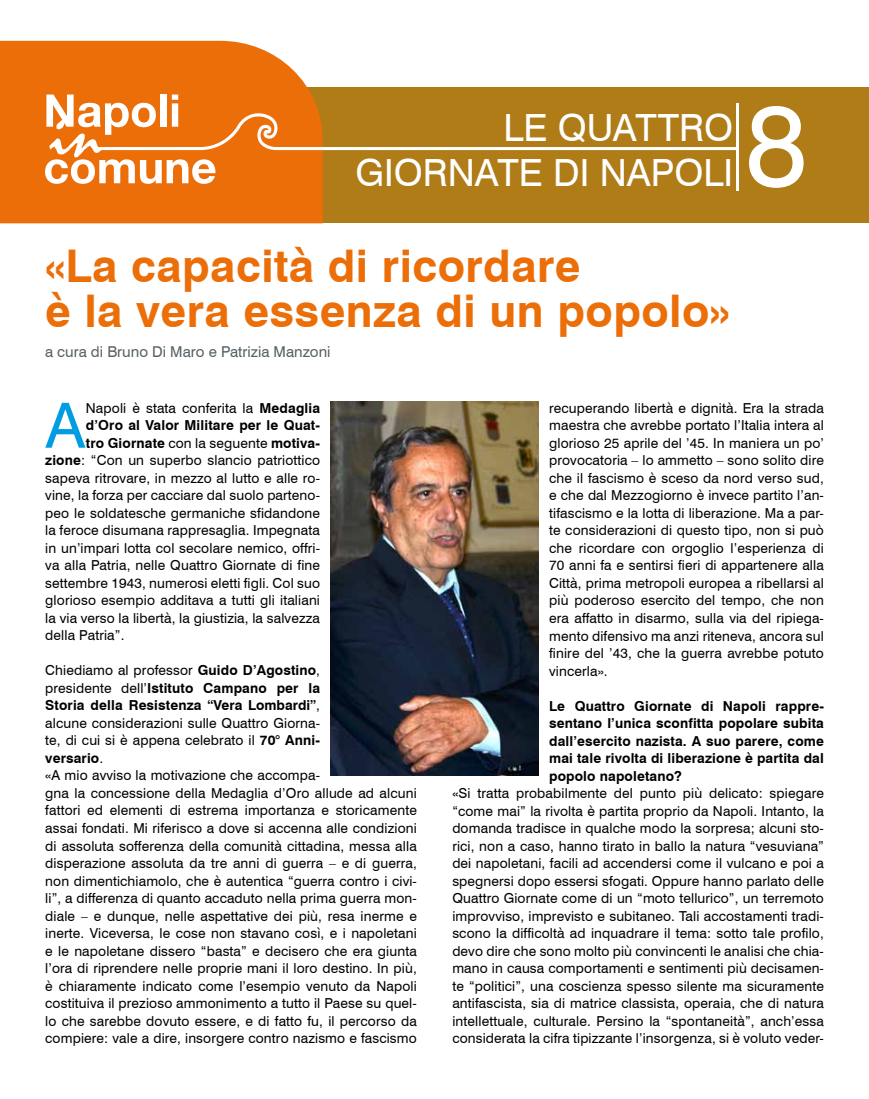
<style>
.page{position:relative;width:869px;height:1099px;background:#fff}
.page>*{position:absolute;margin:0;border:0;box-sizing:border-box;transform-origin:0 0}
.t1{font:113.75px "Swiss 721 BT";color:#fff}
.t2{font:62.38px "Swiss 721 BT";color:#009ee0}
.t3{font:700 45px/45px "Swiss 721 BT";color:#eb6e08}
.t4{font:37.5px "Swiss 721 BT";color:#fff}
.t5{font:15px "Swiss 721 BT";color:#576065}
.t6{font:13.75px/17.5px "Swiss 721 BT";letter-spacing:.01em;color:#000;text-align:justify}
.t7{font:700 13.75px/17.5px "Swiss 721 BT";letter-spacing:.01em;color:#000;text-align:justify}
.s1{font-weight:700}
.s2{font-weight:400}
</style>
<div class="page">
<div style="left:0;top:87px;width:868px;height:136px;background:#af7c17"></div>
<div style="left:0;top:41px;width:322px;height:182px;background:#eb6e08"></div>
<svg style="left:45px;top:94px;width:694px;height:90px"></svg>
<hr style="left:735px;top:104px;width:3px;height:87px;background:#fff">
<img style="left:330px;top:401px;width:208px;height:374px">
<h3 class="t4" style="left:503px;top:105px;width:108px">Le Quattro</h3>
<h3 class="t4" style="left:355px;top:150px;width:24px">giornate</h3>
<h3 class="t4" style="left:553px;top:150px;width:69px">di napoli</h3>
<h1 class="t1" style="left:744px;top:76px;width:64px">8</h1>
<h3 class="t3" style="left:45px;top:243px;width:686px">«La capacità di ricordare<br>è la vera essenza di un popolo»</h3>
<p class="t5" style="left:45px;top:343px;width:287px">a cura di Bruno Di Maro e Patrizia Manzoni</p>
<h2 class="t2" style="left:45px;top:387px;width:41px">A</h2>
<p class="t6" style="left:86px;top:399px;width:235px">Napoli è stata conferita la <span class="s1">Medaglia</span></p>
<p class="t7" style="left:86px;top:416px;width:235px">d’Oro al Valor Militare per le Quat-</p>
<p class="t7" style="left:86px;top:434px;width:235px">tro Giornate <span class="s2">con la seguente</span> motiva-</p>
<p class="t6" style="left:45px;top:451px;width:276px"><span class="s1">zione</span>: “Con un superbo slancio patriottico</p>
<p class="t6" style="left:45px;top:469px;width:276px">sapeva ritrovare, in mezzo al lutto e alle ro-</p>
<p class="t6" style="left:45px;top:486px;width:276px">vine, la forza per cacciare dal suolo parteno-</p>
<p class="t6" style="left:45px;top:504px;width:276px">peo le soldatesche germaniche sfidandone</p>
<p class="t6" style="left:45px;top:521px;width:276px">la feroce disumana rappresaglia. Impegnata</p>
<p class="t6" style="left:45px;top:539px;width:276px">in un’impari lotta col secolare nemico, offri-</p>
<p class="t6" style="left:45px;top:556px;width:276px">va alla Patria, nelle Quattro Giornate di fine</p>
<p class="t6" style="left:45px;top:574px;width:276px">settembre 1943, numerosi eletti figli. Col suo</p>
<p class="t6" style="left:45px;top:591px;width:276px">glorioso esempio additava a tutti gli italiani</p>
<p class="t6" style="left:45px;top:609px;width:276px">la via verso la libertà, la giustizia, la salvezza</p>
<p class="t6" style="left:45px;top:626px;width:81px">della Patria”.</p>
<p class="t6" style="left:45px;top:661px;width:373px;text-align:left">Chiediamo al professor <span class="s1">Guido D’Agostino</span>,<br>presidente dell’<span class="s1">Istituto Campano per la<br>Storia della Resistenza “Vera Lombardi”</span>,<br>alcune considerazioni sulle Quattro Giorna-<br>te, di cui si è appena celebrato il <span class="s1">70° Anni-<br>versario</span>.<br>«A mio avviso la motivazione che accompa-<br>gna la concessione della Medaglia d’Oro allude ad alcuni fattori ed elementi di estrema importanza e storicamente assai fondati. Mi riferisco a dove si accenna alle condizioni di assoluta sofferenza della comunità cittadina, messa alla disperazione assoluta da tre anni di guerra – e di guerra, non dimentichiamolo, che è autentica “guerra contro i civi&shy;li”, a differenza di quanto accaduto nella prima guerra mon&shy;diale – e dunque, nelle aspettative dei più, resa inerme e inerte. Viceversa, le cose non stavano così, e i napoletani e le napoletane dissero “basta” e decisero che era giunta l’ora di riprendere nelle proprie mani il loro destino. In più, è chiaramente indicato come l’esempio venuto da Napoli costituiva il prezioso ammonimento a tutto il Paese su quel&shy;lo che sarebbe dovuto essere, e di fatto fu, il percorso da compiere: vale a dire, insorgere contro nazismo e fascismo</p>
<p class="t6" style="left:549px;top:399px;width:276px">recuperando libertà e dignità. Era la strada maestra che avrebbe portato l’Italia intera al glorioso 25 aprile del ’45. In maniera un po’ provocatoria – lo ammetto – sono solito dire che il fascismo è sceso da nord verso sud, e che dal Mezzogiorno è invece partito l’an&shy;tifascismo e la lotta di liberazione. Ma a par&shy;te considerazioni di questo tipo, non si può che ricordare con orgoglio l’esperienza di 70 anni fa e sentirsi fieri di appartenere alla Città, prima metropoli europea a ribellarsi al più poderoso esercito del tempo, che non era affatto in disarmo, sulla via del ripiega&shy;mento difensivo ma anzi riteneva, ancora sul finire del ’43, che la guerra avrebbe potuto vincerla».</p>
<p class="t7" style="left:549px;top:696px;width:276px">Le Quattro Giornate di Napoli rappre&shy;sentano l’unica sconfitta popolare subita dall’esercito nazista. A suo parere, come mai tale rivolta di liberazione è partita dal popolo napoletano?</p>
<p class="t6" style="left:452px;top:784px;width:373px">«Si tratta probabilmente del punto più delicato: spiegare “come mai” la rivolta è partita proprio da Napoli. Intanto, la domanda tradisce in qualche modo la sorpresa; alcuni sto&shy;rici, non a caso, hanno tirato in ballo la natura “vesuviana” dei napoletani, facili ad accendersi come il vulcano e poi a spegnersi dopo essersi sfogati. Oppure hanno parlato delle Quattro Giornate come di un “moto tellurico”, un terremoto improvviso, imprevisto e subitaneo. Tali accostamenti tradi&shy;scono la difficoltà ad inquadrare il tema: sotto tale profilo, devo dire che sono molto più convincenti le analisi che chia&shy;mano in causa comportamenti e sentimenti più decisamen&shy;te “politici”, una coscienza spesso silente ma sicuramente antifascista, sia di matrice classista, operaia, che di natura intellettuale, culturale. Persino la “spontaneità”, anch’essa considerata la cifra tipizzante l’insorgenza, si è voluto veder-</p>
</div>
